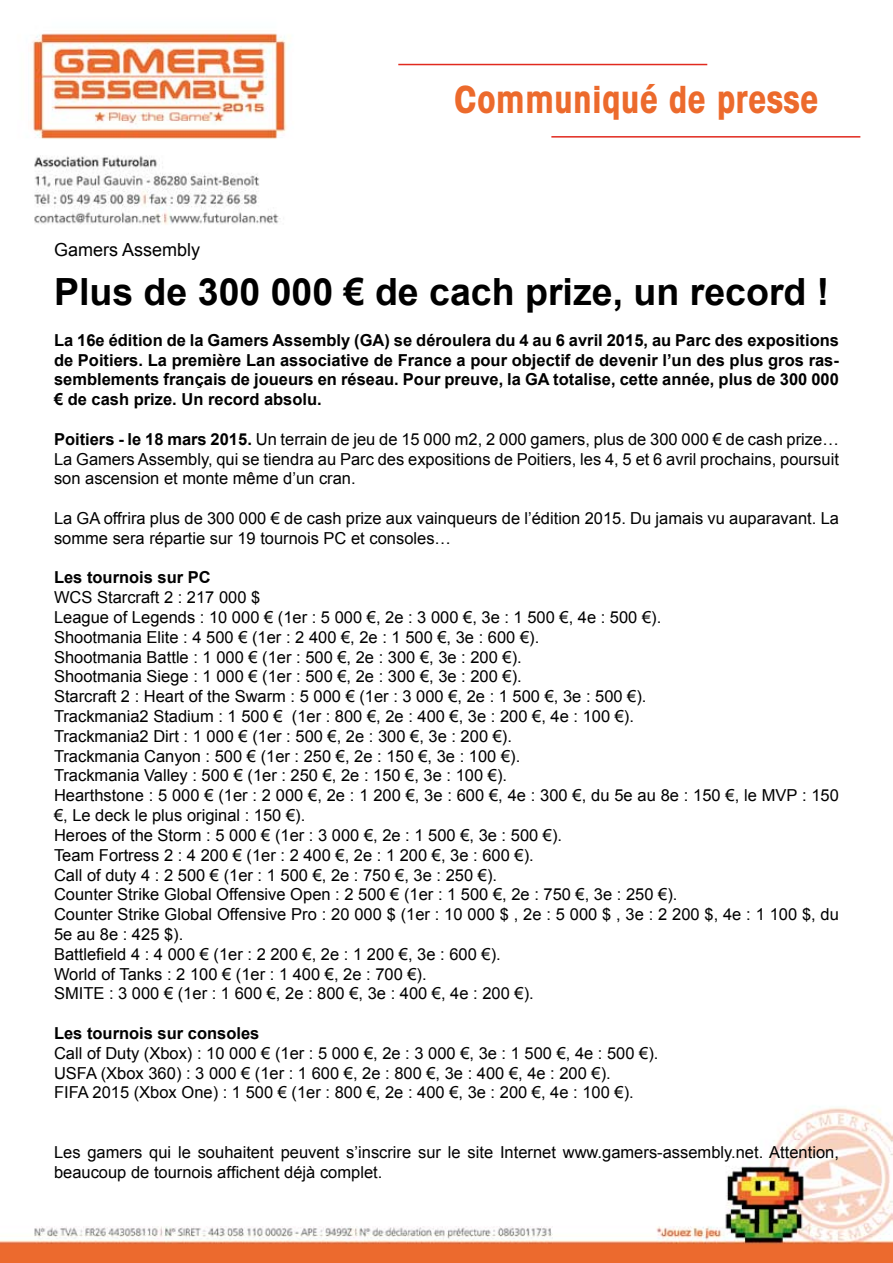
<style>
.page{position:relative;width:893px;height:1263px;background:#fff}
.page>*{position:absolute;margin:0;border:0;box-sizing:border-box;transform-origin:0 0}
.t1{font:700 37.5px "Arial";color:#000}
.t2{font:700 condensed 37.5px "Avant Garde";color:#ec6a2c}
.t3{font:18px "Arial";color:#000}
.t4{font:16.5px/19.8px "Arial";color:#000}
.t5{font:700 16.5px/19.8px "Arial";color:#000;text-align:justify}
.s1{font-weight:700}
</style>
<div class="page">
<img style="left:0;top:33px;width:893px;height:1230px">
<hr style="left:398px;top:64px;width:309px;height:1px;background:#e12a1f">
<hr style="left:551px;top:136px;width:309px;height:2px;background:#e12a1f">
<h1 class="t2" style="left:454px;top:75px;width:366px">Communiqué de presse</h1>
<p class="t3" style="left:54px;top:237px;width:148px">Gamers Assembly</p>
<h1 class="t1" style="left:54px;top:267px;width:777px">Plus de 300 000 € de cach prize, un record !</h1>
<p class="t5" style="left:54px;top:331px;width:786px">La 16e édition de la Gamers Assembly (GA) se déroulera du 4 au 6 avril 2015, au Parc des expositions de Poitiers. La première Lan associative de France a pour objectif de devenir l’un des plus gros ras&shy;semblements français de joueurs en réseau. Pour preuve, la GA totalise, cette année, plus de 300 000 € de cash prize. Un record absolu.</p>
<p class="t4" style="left:54px;top:429px;width:786px;text-align:justify"><span class="s1">Poitiers - le 18 mars 2015.</span> Un terrain de jeu de 15 000 m2, 2 000 gamers, plus de 300 000 € de cash prize… La Gamers Assembly, qui se tiendra au Parc des expositions de Poitiers, les 4, 5 et 6 avril prochains, poursuit son ascension et monte même d’un cran.</p>
<p class="t4" style="left:54px;top:508px;width:786px">La GA offrira plus de 300 000 € de cash prize aux vainqueurs de l’édition 2015. Du jamais vu auparavant. La somme sera répartie sur 19 tournois PC et consoles…</p>
<p class="t5" style="left:54px;top:568px;width:158px">Les tournois sur PC</p>
<p class="t4" style="left:54px;top:588px;width:786px">WCS Starcraft 2 : 217 000 $<br>League of Legends : 10 000 € (1er : 5 000 €, 2e : 3 000 €, 3e : 1 500 €, 4e : 500 €).<br>Shootmania Elite : 4 500 € (1er : 2 400 €, 2e : 1 500 €, 3e : 600 €).<br>Shootmania Battle : 1 000 € (1er : 500 €, 2e : 300 €, 3e : 200 €).<br>Shootmania Siege : 1 000 € (1er : 500 €, 2e : 300 €, 3e : 200 €).<br>Starcraft 2 : Heart of the Swarm : 5 000 € (1er : 3 000 €, 2e : 1 500 €, 3e : 500 €).<br>Trackmania2 Stadium : 1 500 € (1er : 800 €, 2e : 400 €, 3e : 200 €, 4e : 100 €).<br>Trackmania2 Dirt : 1 000 € (1er : 500 €, 2e : 300 €, 3e : 200 €).<br>Trackmania Canyon : 500 € (1er : 250 €, 2e : 150 €, 3e : 100 €).<br>Trackmania Valley : 500 € (1er : 250 €, 2e : 150 €, 3e : 100 €).<br>Hearthstone : 5 000 € (1er : 2 000 €, 2e : 1 200 €, 3e : 600 €, 4e : 300 €, du 5e au 8e : 150 €, le MVP : 150 €, Le deck le plus original : 150 €).<br>Heroes of the Storm : 5 000 € (1er : 3 000 €, 2e : 1 500 €, 3e : 500 €).<br>Team Fortress 2 : 4 200 € (1er : 2 400 €, 2e : 1 200 €, 3e : 600 €).<br>Call of duty 4 : 2 500 € (1er : 1 500 €, 2e : 750 €, 3e : 250 €).<br>Counter Strike Global Offensive Open : 2 500 € (1er : 1 500 €, 2e : 750 €, 3e : 250 €).<br>Counter Strike Global Offensive Pro : 20 000 $ (1er : 10 000 $ , 2e : 5 000 $ , 3e : 2 200 $, 4e : 1 100 $, du 5e au 8e : 425 $).<br>Battlefield 4 : 4 000 € (1er : 2 200 €, 2e : 1 200 €, 3e : 600 €).<br>World of Tanks : 2 100 € (1er : 1 400 €, 2e : 700 €).<br>SMITE : 3 000 € (1er : 1 600 €, 2e : 800 €, 3e : 400 €, 4e : 200 €).</p>
<p class="t5" style="left:54px;top:1024px;width:207px">Les tournois sur consoles</p>
<p class="t4" style="left:54px;top:1043px;width:606px">Call of Duty (Xbox) : 10 000 € (1er : 5 000 €, 2e : 3 000 €, 3e : 1 500 €, 4e : 500 €).<br>USFA (Xbox 360) : 3 000 € (1er : 1 600 €, 2e : 800 €, 3e : 400 €, 4e : 200 €).<br>FIFA 2015 (Xbox One) : 1 500 € (1er : 800 €, 2e : 400 €, 3e : 200 €, 4e : 100 €).</p>
<p class="t4" style="left:54px;top:1142px;width:786px">Les gamers qui le souhaitent peuvent s’inscrire sur le site Internet www.gamers-assembly.net. Attention, beaucoup de tournois affichent déjà complet.</p>
</div>
